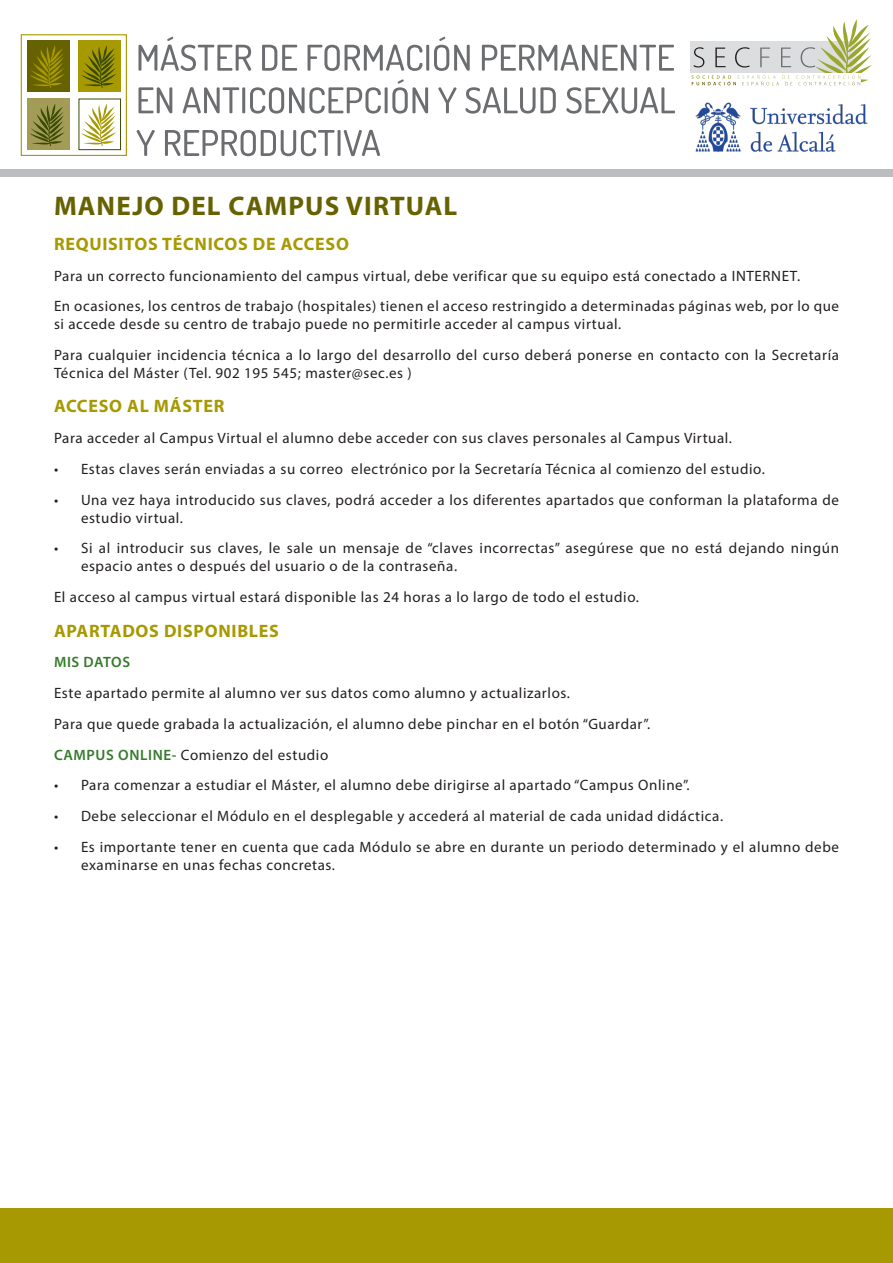
<style>
.page{position:relative;width:893px;height:1263px;background:#fff}
.page>*{position:absolute;margin:0;border:0;box-sizing:border-box;transform-origin:0 0}
.t1{font:700 27px "Myriad Pro";letter-spacing:.04em;color:#676200}
.t2{font:700 18px "Myriad Pro";letter-spacing:.04em;color:#a79901}
.t3{font:15px/18px "Myriad Pro";letter-spacing:.04em;color:#231f20}
.t4{font:600 15px "Myriad Pro";letter-spacing:.03em;color:#357b2b}
.s1{font-weight:600;color:#357b2b}
</style>
<div class="page">
<div style="left:0;top:169px;width:893px;height:7px;background:#bcbdc0"></div>
<div style="left:0;top:1209px;width:893px;height:54px;background:#a79901"></div>
<div style="left:27px;top:40px;width:42px;height:52px;background:#676200"></div>
<div style="left:27px;top:98px;width:42px;height:52px;background:#a29c56"></div>
<svg style="left:30px;top:46px;width:34px;height:42px"></svg>
<div style="left:78px;top:40px;width:43px;height:52px;background:#a79901"></div>
<svg style="left:30px;top:104px;width:35px;height:42px"></svg>
<div style="left:79px;top:99px;width:42px;height:51px;background:#fff;border:1px solid #394b00"></div>
<svg style="left:81px;top:103px;width:35px;height:43px"></svg>
<svg style="left:81px;top:45px;width:35px;height:43px"></svg>
<div style="left:21px;top:34px;width:106px;height:122px;border:1px solid #a79901"></div>
<svg style="left:137px;top:130px;width:243px;height:26px"></svg>
<svg style="left:138px;top:79px;width:537px;height:35px"></svg>
<svg style="left:138px;top:37px;width:536px;height:34px"></svg>
<img style="left:695px;top:102px;width:173px;height:51px">
<svg style="left:691px;top:19px;width:181px;height:67px"></svg>
<p class="t1" style="left:54px;top:189px;width:405px">MANEJO DEL CAMPUS VIRTUAL</p>
<p class="t2" style="left:54px;top:232px;width:296px">REQUISITOS TÉCNICOS DE ACCESO</p>
<p class="t3" style="left:54px;top:266px;width:748px">Para un correcto funcionamiento del campus virtual, debe verificar que su equipo está conectado a INTERNET.</p>
<p class="t3" style="left:54px;top:297px;width:787px">En ocasiones, los centros de trabajo (hospitales) tienen el acceso restringido a determinadas páginas web, por lo que si accede desde su centro de trabajo puede no permitirle acceder al campus virtual.</p>
<p class="t3" style="left:54px;top:346px;width:786px">Para cualquier incidencia técnica a lo largo del desarrollo del curso deberá ponerse en contacto con la Secretaría<br>Técnica del Máster (Tel. 902 195 545; master@sec.es )</p>
<p class="t2" style="left:54px;top:395px;width:172px">ACCESO AL MÁSTER</p>
<p class="t3" style="left:54px;top:429px;width:680px">Para acceder al Campus Virtual el alumno debe acceder con sus claves personales al Campus Virtual.</p>
<p class="t3" style="left:54px;top:460px;width:712px">• Estas claves serán enviadas a su correo electrónico por la Secretaría Técnica al comienzo del estudio.</p>
<p class="t3" style="left:81px;top:490px;width:759px;text-indent:-27px">• Una vez haya introducido sus claves, podrá acceder a los diferentes apartados que conforman la plataforma de estudio virtual.</p>
<p class="t3" style="left:81px;top:539px;width:759px;text-indent:-27px">• Si al introducir sus claves, le sale un mensaje de “claves incorrectas” asegúrese que no está dejando ningún espacio antes o después del usuario o de la contraseña.</p>
<p class="t3" style="left:54px;top:588px;width:586px">El acceso al campus virtual estará disponible las 24 horas a lo largo de todo el estudio.</p>
<p class="t2" style="left:54px;top:619px;width:226px">APARTADOS DISPONIBLES</p>
<p class="t4" style="left:54px;top:653px;width:78px">MIS DATOS</p>
<p class="t3" style="left:54px;top:684px;width:517px">Este apartado permite al alumno ver sus datos como alumno y actualizarlos.</p>
<p class="t3" style="left:54px;top:715px;width:598px">Para que quede grabada la actualización, el alumno debe pinchar en el botón “Guardar”.</p>
<p class="t3" style="left:54px;top:745px;width:276px"><span class="s1">CAMPUS ONLINE-</span> Comienzo del estudio</p>
<p class="t3" style="left:54px;top:776px;width:637px">• Para comenzar a estudiar el Máster, el alumno debe dirigirse al apartado “Campus Online”.</p>
<p class="t3" style="left:54px;top:807px;width:671px">• Debe seleccionar el Módulo en el desplegable y accederá al material de cada unidad didáctica.</p>
<p class="t3" style="left:81px;top:838px;width:759px;text-indent:-27px">• Es importante tener en cuenta que cada Módulo se abre en durante un periodo determinado y el alumno debe examinarse en unas fechas concretas.</p>
</div>
